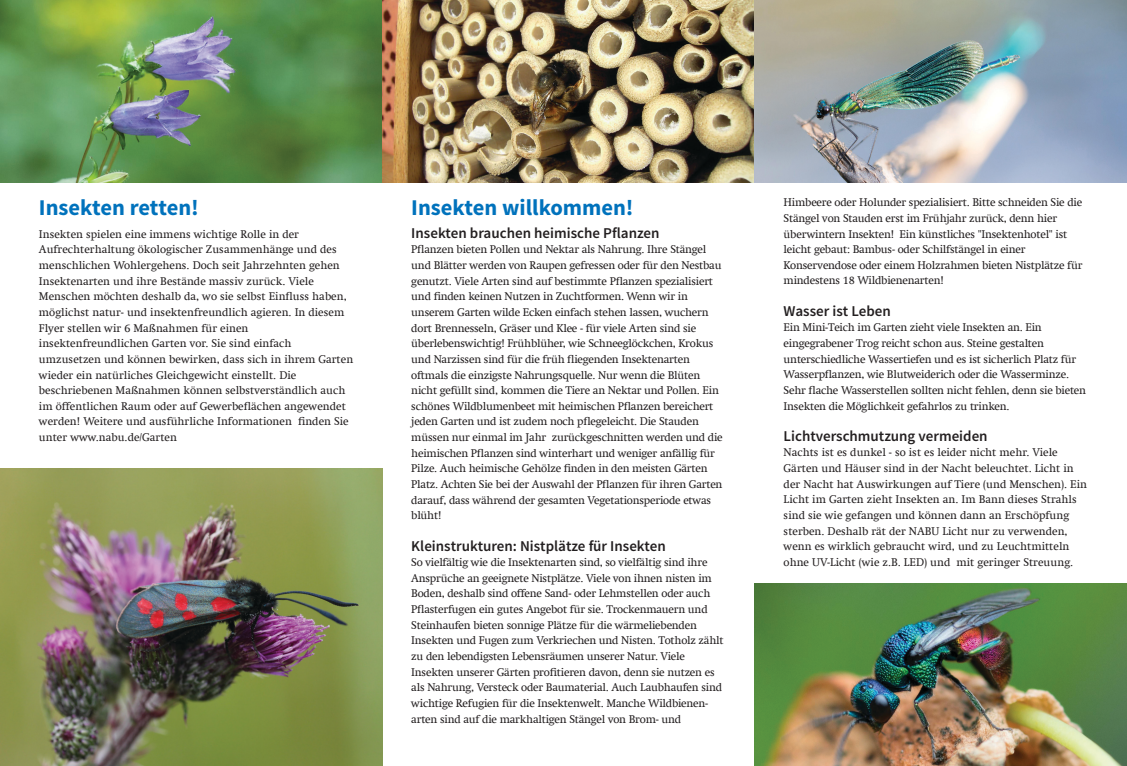
<style>
.page{position:relative;width:1127px;height:766px;background:#fff}
.page>*{position:absolute;margin:0;border:0;box-sizing:border-box;transform-origin:0 0}
.t1{font:700 22.5px "Source Sans Pro";color:#0072bc}
.t2{font:600 15px "Source Sans Pro";color:#231f20}
.t3{font:11.25px/15.6px "Swift Com";letter-spacing:-.02em;color:#231f20}
.t4{font:11.25px/15.6px "Swift Com";color:#231f20}
</style>
<div class="page">
<img style="left:0;top:0;width:1127px;height:182px">
<img style="left:755px;top:583px;width:372px;height:182px">
<img style="left:0;top:469px;width:383px;height:296px">
<h1 class="t1" style="left:39px;top:193px;width:161px">Insekten retten!</h1>
<p class="t4" style="left:39px;top:226px;width:316px">Insekten spielen eine immens wichtige Rolle in der Aufrechterhaltung ökologischer Zusammenhänge und des menschlichen Wohlergehens. Doch seit Jahrzehnten gehen Insektenarten und ihre Bestände massiv zurück. Viele Menschen möchten deshalb da, wo sie selbst Einfluss haben, möglichst natur- und insektenfreundlich agieren. In diesem Flyer stellen wir 6 Maßnahmen für einen insektenfreundlichen Garten vor. Sie sind einfach umzusetzen und können bewirken, dass sich in ihrem Garten wieder ein natürliches Gleichgewicht einstellt. Die beschriebenen Maßnahmen können selbstverständlich auch im öffentlichen Raum oder auf Gewerbeflächen angewendet werden! Weitere und ausführliche Informationen finden Sie unter www.nabu.de/Garten</p>
<h1 class="t1" style="left:411px;top:193px;width:224px">Insekten willkommen!</h1>
<h2 class="t2" style="left:411px;top:223px;width:250px">Insekten brauchen heimische Pflanzen</h2>
<p class="t3" style="left:411px;top:242px;width:313px">Pflanzen bieten Pollen und Nektar als Nahrung. Ihre Stängel und Blätter werden von Raupen gefressen oder für den Nestbau genutzt. Viele Arten sind auf bestimmte Pflanzen spezialisiert und finden keinen Nutzen in Zuchtformen. Wenn wir in unserem Garten wilde Ecken einfach stehen lassen, wuchern dort Brennesseln, Gräser und Klee - für viele Arten sind sie überlebenswichtig! Frühblüher, wie Schneeglöckchen, Krokus und Narzissen sind für die früh fliegenden Insektenarten oftmals die einzigste Nahrungsquelle. Nur wenn die Blüten nicht gefüllt sind, kommen die Tiere an Nektar und Pollen. Ein schönes Wildblumenbeet mit heimischen Pflanzen bereichert jeden Garten und ist zudem noch pflegeleicht. Die Stauden müssen nur einmal im Jahr zurückgeschnitten werden und die heimischen Pflanzen sind winterhart und weniger anfällig für Pilze. Auch heimische Gehölze finden in den meisten Gärten Platz. Achten Sie bei der Auswahl der Pflanzen für ihren Garten darauf, dass während der gesamten Vegetationsperiode etwas blüht!</p>
<h2 class="t2" style="left:411px;top:536px;width:256px">Kleinstrukturen: Nistplätze für Insekten</h2>
<p class="t3" style="left:411px;top:554px;width:314px">So vielfältig wie die Insektenarten sind, so vielfältig sind ihre Ansprüche an geeignete Nistplätze. Viele von ihnen nisten im Boden, deshalb sind offene Sand- oder Lehmstellen oder auch Pflasterfugen ein gutes Angebot für sie. Trockenmauern und Steinhaufen bieten sonnige Plätze für die wärmeliebenden Insekten und Fugen zum Verkriechen und Nisten. Totholz zählt zu den lebendigsten Lebensräumen unserer Natur. Viele Insekten unserer Gärten profitieren davon, denn sie nutzen es als Nahrung, Versteck oder Baumaterial. Auch Laubhaufen sind wichtige Refugien für die Insektenwelt. Manche Wildbienen&shy;arten sind auf die markhaltigen Stängel von Brom- und</p>
<p class="t3" style="left:783px;top:194px;width:300px">Himbeere oder Holunder spezialisiert. Bitte schneiden Sie die Stängel von Stauden erst im Frühjahr zurück, denn hier überwintern Insekten! Ein künstliches "Insektenhotel" ist leicht gebaut: Bambus- oder Schilfstängel in einer Konservendose oder einem Holzrahmen bieten Nistplätze für mindestens 18 Wildbienenarten!</p>
<h2 class="t2" style="left:783px;top:301px;width:109px">Wasser ist Leben</h2>
<p class="t3" style="left:783px;top:319px;width:304px">Ein Mini-Teich im Garten zieht viele Insekten an. Ein eingegrabener Trog reicht schon aus. Steine gestalten unterschiedliche Wassertiefen und es ist sicherlich Platz für Wasserpflanzen, wie Blutweiderich oder die Wasserminze.<br>Sehr flache Wasserstellen sollten nicht fehlen, denn sie bieten Insekten die Möglichkeit gefahrlos zu trinken.</p>
<h2 class="t2" style="left:783px;top:426px;width:206px">Lichtverschmutzung vermeiden</h2>
<p class="t4" style="left:783px;top:444px;width:305px">Nachts ist es dunkel - so ist es leider nicht mehr. Viele Gärten und Häuser sind in der Nacht beleuchtet. Licht in der Nacht hat Auswirkungen auf Tiere (und Menschen). Ein Licht im Garten zieht Insekten an. Im Bann dieses Strahls sind sie wie gefangen und können dann an Erschöpfung sterben. Deshalb rät der NABU Licht nur zu verwenden, wenn es wirklich gebraucht wird, und zu Leuchtmitteln ohne UV-Licht (wie z.B. LED) und mit geringer Streuung.</p>
</div>
